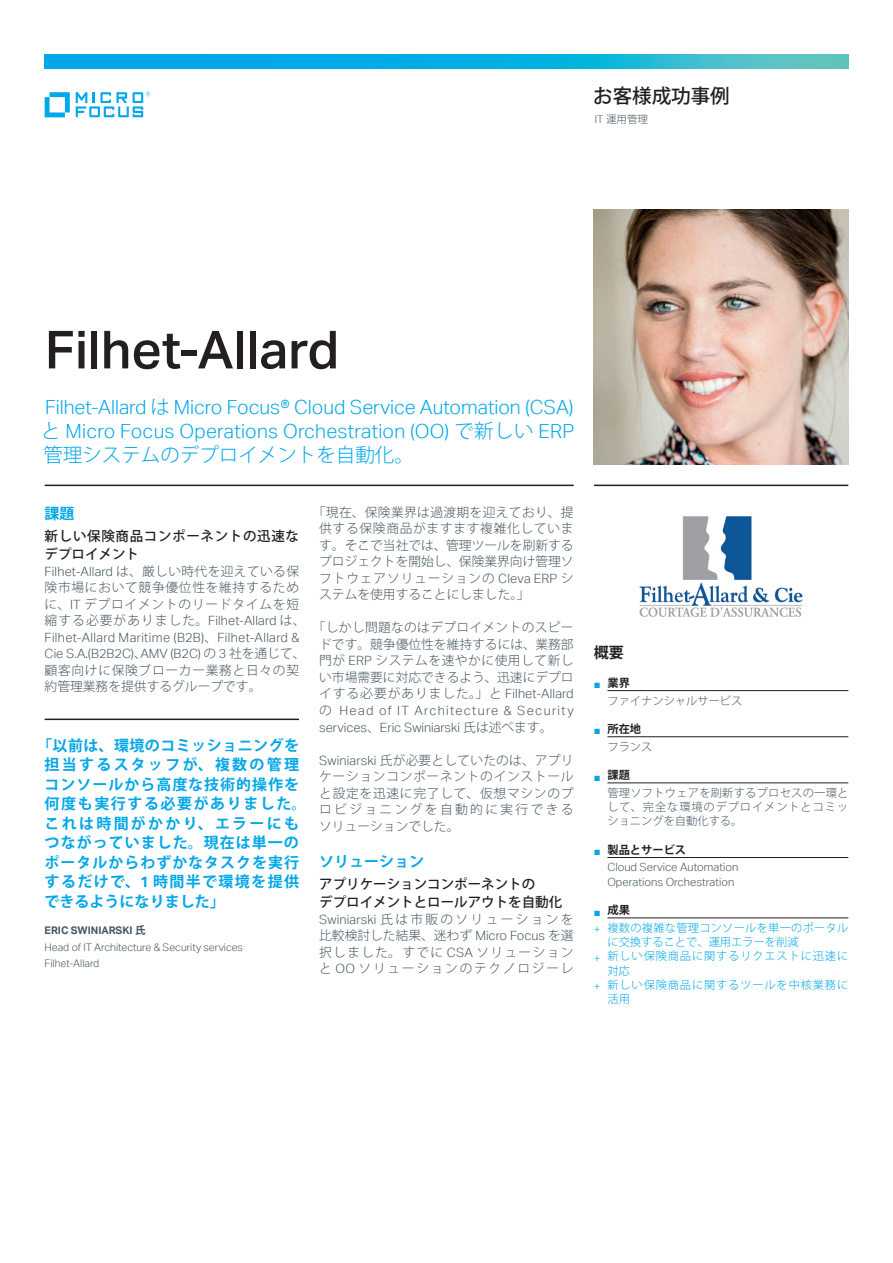
<style>
.page{position:relative;width:893px;height:1263px;background:#fff}
.page>*{position:absolute;margin:0;border:0;box-sizing:border-box;transform-origin:0 0}
.headline_35_38{font:500 52.5px "Aktiv Grotesk";color:#231f20}
.intro1_13_16-light_b{font:300 19.5px/24px "Aktiv Grotesk";letter-spacing:.015em;color:#00a7e9;text-align:justify}
.collateral_name_13_1{font:500 19.5px "Koz Go Pro";color:#231f20}
.pull_quote_10_13-blu{font:700 15px/19.5px "Koz Go Pro";letter-spacing:.07em;color:#00a7e9}
.subhead_10_13-blue{font:700 15px "Koz Go Pro";color:#00a7e9}
.subhead_10_13{font:700 15px "Koz Go Pro";color:#231f20}
.subhead_9_12_first_l{font:500 13.5px/18px "Koz Go Pro";color:#231f20}
.subhead_9_12_first_l-2{font:500 13.5px/18px "Koz Go Pro";letter-spacing:.05em;color:#231f20}
.body_8_5_11-grey{font:300 12.75px/16.5px "Koz Go Pro";letter-spacing:.055em;color:#45555f;text-align:justify}
.caption_7_5_9_5_inde{font:300 11.25px/14.2px "Koz Go Pro";letter-spacing:.02em;color:#45555f;text-align:justify}
.t1{font:300 11.25px/14.2px "Koz Go Pro";letter-spacing:.075em;color:#00a7e9}
.caption_7_5_9_5_inde-2{font:300 11.25px "Aktiv Grotesk";color:#45555f}
.t2{font:300 11.25px/14.2px "Koz Go Pro";letter-spacing:.02em;color:#00a7e9}
.t3{font:700 11.25px "Koz Go Pro";color:#231f20}
.caption_7_5_9_5_inde-3{font:300 11.25px "Koz Go Pro";color:#45555f}
.quote_company_7_9_5{font:300 10.5px "Aktiv Grotesk";color:#45555f}
.quote_name_caps_7_11{font:700 10.5px "Aktiv Grotesk";color:#45555f}
.caption_7_9_5-grey{font:300 10.5px "Koz Go Pro";color:#45555f}
.s1{font-family:"Aktiv Grotesk"}
.s2{font-family:"Koz Go Pro"}
.s3{font-family:"Arial";font-weight:400;color:#00a7e9}
</style>
<div class="page">
<hr style="left:45px;top:485px;width:529px;height:1px;background:#231f20">
<hr style="left:594px;top:485px;width:254px;height:1px;background:#231f20">
<img style="left:594px;top:210px;width:254px;height:254px">
<hr style="left:607px;top:690px;width:241px;height:1px;background:#231f20">
<hr style="left:607px;top:736px;width:241px;height:1px;background:#231f20">
<hr style="left:607px;top:783px;width:241px;height:1px;background:#231f20">
<hr style="left:607px;top:857px;width:241px;height:1px;background:#231f20">
<hr style="left:607px;top:918px;width:241px;height:1px;background:#231f20">
<hr style="left:45px;top:718px;width:254px;height:2px;background:#231f20">
<svg style="left:45px;top:92px;width:25px;height:25px"></svg>
<svg style="left:76px;top:92px;width:74px;height:25px"></svg>
<svg style="left:45px;top:54px;width:803px;height:15px;background:#14b1dd"></svg>
<img style="left:639px;top:517px;width:164px;height:100px">
<p class="collateral_name_13_1" style="left:593px;top:83px;width:138px">お客様成功事例</p>
<p class="caption_7_9_5-grey" style="left:595px;top:112px;width:55px"><span class="s1">IT</span> 運用管理</p>
<p class="headline_35_38" style="left:45px;top:318px;width:296px">Filhet-Allard</p>
<p class="intro1_13_16-light_b" style="left:41px;top:395px;width:535px">Filhet-Allard <span class="s2">は</span> Micro Focus® Cloud Service Automation (CSA)<span class="s2">と</span> Micro Focus Operations Orchestration (OO) <span class="s2">で新しい</span> ERP<span class="s2">管理システムのデプロイメントを自動化。</span></p>
<p class="subhead_10_13-blue" style="left:45px;top:503px;width:32px">課題</p>
<p class="subhead_9_12_first_l-2" style="left:45px;top:528px;width:256px">新しい保険商品コンポーネントの迅速なデプロイメント</p>
<p class="body_8_5_11-grey" style="left:45px;top:563px;width:262px;text-align:left"><span class="s1">Filhet-Allard</span> は、厳しい時代を迎えている保険市場において競争優位性を維持するために、<span class="s1">IT</span> デプロイメントのリードタイムを短縮する必要がありました。<span class="s1">Filhet-Allard</span> は、<br><span class="s1">Filhet-Allard Maritime (B2B)</span>、<span class="s1">Filhet-Allard &amp;<br>Cie S.A.(B2B2C)</span>、<span class="s1">AMV (B2C)</span> の <span class="s1">3</span> 社を通じて、顧客向けに保険ブローカー業務と日々の契約管理業務を提供するグループです。</p>
<p class="pull_quote_10_13-blu" style="left:45px;top:736px;width:263px;text-indent:-8px">「以前は、環境のコミッショニングを担当するスタッフが、複数の管理コンソールから高度な技術的操作を何度も実行する必要がありました。これは時間がかかり、エラーにもつながっていました。現在は単一のポータルからわずかなタスクを実行するだけで、<span class="s1">1</span> 時間半で環境を提供できるようになりました」</p>
<p class="quote_name_caps_7_11" style="left:45px;top:924px;width:103px">ERIC SWINIARSKI <span class="s2">氏</span></p>
<p class="quote_company_7_9_5" style="left:45px;top:941px;width:200px">Head of IT Architecture &amp; Security services</p>
<p class="quote_company_7_9_5" style="left:45px;top:957px;width:56px">Filhet-Allard</p>
<p class="body_8_5_11-grey" style="left:319px;top:504px;width:256px;text-indent:-6px">「現在、保険業界は過渡期を迎えており、提供する保険商品がますます複雑化しています。そこで当社では、管理ツールを刷新するプロジェクトを開始し、保険業界向け管理ソフトウェアソリューションの <span class="s1">Cleva ERP</span> システムを使用することにしました。」</p>
<p class="body_8_5_11-grey" style="left:319px;top:620px;width:256px;text-indent:-6px">「しかし問題なのはデプロイメントのスピードです。競争優位性を維持するには、業務部門が <span class="s1">ERP</span> システムを速やかに使用して新しい市場需要に対応できるよう、迅速にデプロイする必要がありました。」と <span class="s1">Filhet-Allard</span>の <span class="s1">Head of IT Architecture &amp; Security services</span>、<span class="s1">Eric Swiniarski</span> 氏は述べます。</p>
<p class="body_8_5_11-grey" style="left:319px;top:752px;width:256px"><span class="s1">Swiniarski</span> 氏が必要としていたのは、アプリケーションコンポーネントのインストールと設定を迅速に完了して、仮想マシンのプロビジョニングを自動的に実行できるソリューションでした。</p>
<p class="subhead_10_13-blue" style="left:319px;top:851px;width:106px">ソリューション</p>
<p class="subhead_9_12_first_l" style="left:319px;top:876px;width:244px">アプリケーションコンポーネントの<br>デプロイメントとロールアウトを自動化</p>
<p class="body_8_5_11-grey" style="left:319px;top:911px;width:256px"><span class="s1">Swiniarski</span> 氏は市販のソリューションを比較検討した結果、迷わず <span class="s1">Micro Focus</span> を選択しました。すでに <span class="s1">CSA</span> ソリューションと <span class="s1">OO</span> ソリューションのテクノロジーレ</p>
<p class="subhead_10_13" style="left:594px;top:643px;width:31px">概要</p>
<p class="t3" style="left:594px;top:675px;width:37px"><span class="s3">■</span> 業界</p>
<p class="caption_7_5_9_5_inde-3" style="left:607px;top:693px;width:136px">ファイナンシャルサービス</p>
<p class="t3" style="left:594px;top:722px;width:49px"><span class="s3">■</span> 所在地</p>
<p class="caption_7_5_9_5_inde" style="left:607px;top:739px;width:46px">フランス</p>
<p class="t3" style="left:594px;top:768px;width:37px"><span class="s3">■</span> 課題</p>
<p class="caption_7_5_9_5_inde" style="left:607px;top:786px;width:242px">管理ソフトウェアを刷新するプロセスの一環として、完全な環境のデプロイメントとコミッショニングを自動化する。</p>
<p class="t3" style="left:594px;top:842px;width:94px"><span class="s3">■</span> 製品とサービス</p>
<p class="caption_7_5_9_5_inde-2" style="left:607px;top:861px;width:132px">Cloud Service Automation</p>
<p class="caption_7_5_9_5_inde-2" style="left:607px;top:875px;width:128px">Operations Orchestration</p>
<p class="t3" style="left:594px;top:903px;width:37px"><span class="s3">■</span> 成果</p>
<p class="t2" style="left:607px;top:921px;width:242px;text-indent:-14px"><span class="s1">+</span> 複数の複雑な管理コンソールを単一のポータルに交換することで、運用エラーを削減</p>
<p class="t1" style="left:607px;top:949px;width:242px;text-indent:-14px"><span class="s1">+</span> 新しい保険商品に関するリクエストに迅速に対応</p>
<p class="t1" style="left:607px;top:978px;width:242px;text-indent:-14px"><span class="s1">+</span> 新しい保険商品に関するツールを中核業務に活用</p>
</div>
